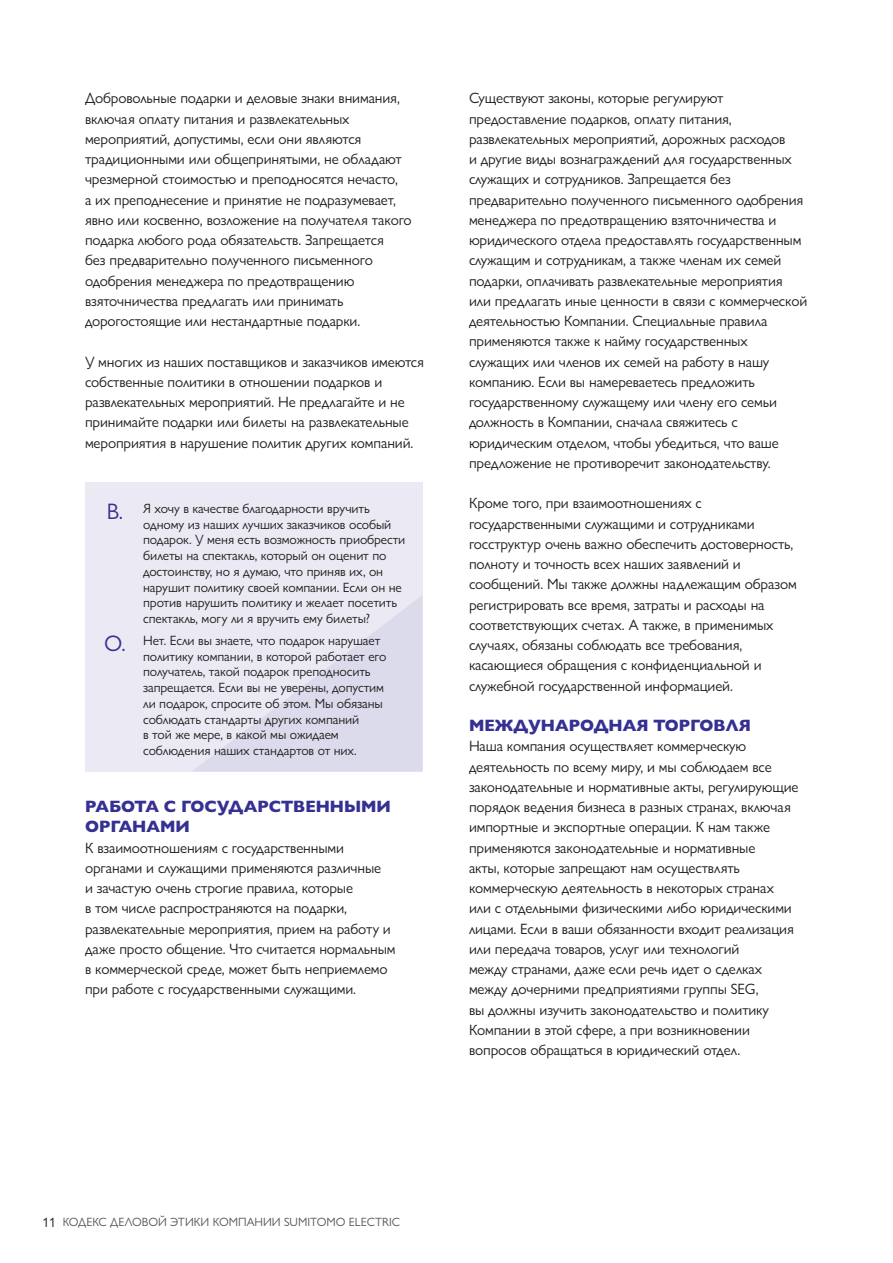
<style>
.page{position:relative;width:893px;height:1263px;background:#fff}
.page>*{position:absolute;margin:0;border:0;box-sizing:border-box;transform-origin:0 0}
.BLUE_HEADS{font:800 16.5px/20.2px "Gill Sans Nova";color:#353092}
.BODY{font:15px/20.2px "Gill Sans Nova";letter-spacing:-.01em;color:#231f20}
.t1{font:13.5px/15.8px "Gill Sans Nova";letter-spacing:-.01em;color:#231f20}
.t2{font:12px "Gill Sans Nova";color:#57585a}
.s1{font-size:22.5px;color:#353092}
.s2{font-size:13.5px;color:#231f20}
</style>
<div class="page">
<div style="left:85px;top:482px;width:338px;height:289px;background:#ebeaf4"></div>
<svg style="left:191px;top:596px;width:232px;height:176px"></svg>
<p class="BODY" style="left:85px;top:88px;width:328px">Добровольные подарки и деловые знаки внимания, включая оплату питания и развлекательных мероприятий, допустимы, если они являются традиционными или общепринятыми, не обладают чрезмерной стоимостью и преподносятся нечасто,<br>а их преподнесение и принятие не подразумевает, явно или косвенно, возложение на получателя такого подарка любого рода обязательств. Запрещается<br>без предварительно полученного письменного одобрения менеджера по предотвращению взяточничества предлагать или принимать дорогостоящие или нестандартные подарки.</p>
<p class="BODY" style="left:85px;top:351px;width:340px">У многих из наших поставщиков и заказчиков имеются собственные политики в отношении подарков и развлекательных мероприятий. Не предлагайте и не принимайте подарки или билеты на развлекательные мероприятия в нарушение политик других компаний.</p>
<p class="t1" style="left:143px;top:500px;width:264px;text-indent:-36px"><span class="s1">В.</span> Я хочу в качестве благодарности вручить одному из наших лучших заказчиков особый подарок. У меня есть возможность приобрести билеты на спектакль, который он оценит по достоинству, но я думаю, что приняв их, он нарушит политику своей компании. Если он не против нарушить политику и желает посетить спектакль, могу ли я вручить ему билеты?</p>
<p class="t1" style="left:143px;top:632px;width:245px;text-indent:-39px"><span class="s1">О.</span> Нет. Если вы знаете, что подарок нарушает политику компании, в которой работает его получатель, такой подарок преподносить запрещается. Если вы не уверены, допустим ли подарок, спросите об этом. Мы обязаны соблюдать стандарты других компаний<br>в той же мере, в какой мы ожидаем соблюдения наших стандартов от них.</p>
<p class="BLUE_HEADS" style="left:85px;top:796px;width:307px">РАБОТА С ГОСУДАРСТВЕННЫМИ<br>ОРГАНАМИ</p>
<p class="BODY" style="left:85px;top:837px;width:312px">К взаимоотношениям с государственными органами и служащими применяются различные<br>и зачастую очень строгие правила, которые<br>в том числе распространяются на подарки, развлекательные мероприятия, прием на работу и даже просто общение. Что считается нормальным в коммерческой среде, может быть неприемлемо при работе с государственными служащими.</p>
<p class="BODY" style="left:469px;top:88px;width:340px">Существуют законы, которые регулируют предоставление подарков, оплату питания, развлекательных мероприятий, дорожных расходов<br>и другие виды вознаграждений для государственных служащих и сотрудников. Запрещается без предварительно полученного письменного одобрения менеджера по предотвращению взяточничества и юридического отдела предоставлять государственным служащим и сотрудникам, а также членам их семей подарки, оплачивать развлекательные мероприятия или предлагать иные ценности в связи с коммерческой деятельностью Компании. Специальные правила применяются также к найму государственных служащих или членов их семей на работу в нашу компанию. Если вы намереваетесь предложить государственному служащему или члену его семьи должность в Компании, сначала свяжитесь с юридическим отделом, чтобы убедиться, что ваше предложение не противоречит законодательству.</p>
<p class="BODY" style="left:469px;top:493px;width:329px">Кроме того, при взаимоотношениях с государственными служащими и сотрудниками госструктур очень важно обеспечить достоверность, полноту и точность всех наших заявлений и сообщений. Мы также должны надлежащим образом регистрировать все время, затраты и расходы на соответствующих счетах. А также, в применимых случаях, обязаны соблюдать все требования, касающиеся обращения с конфиденциальной и служебной государственной информацией.</p>
<p class="BLUE_HEADS" style="left:469px;top:715px;width:283px">МЕЖДУНАРОДНАЯ ТОРГОВЛЯ</p>
<p class="BODY" style="left:469px;top:736px;width:331px">Наша компания осуществляет коммерческую деятельность по всему миру, и мы соблюдаем все законодательные и нормативные акты, регулирующие порядок ведения бизнеса в разных странах, включая импортные и экспортные операции. К нам также применяются законодательные и нормативные<br>акты, которые запрещают нам осуществлять коммерческую деятельность в некоторых странах или с отдельными физическими либо юридическими лицами. Если в ваши обязанности входит реализация или передача товаров, услуг или технологий<br>между странами, даже если речь идет о сделках между дочерними предприятиями группы SEG,<br>вы должны изучить законодательство и политику Компании в этой сфере, а при возникновении вопросов обращаться в юридический отдел.</p>
<p class="t2" style="left:43px;top:1215px;width:359px"><span class="s2">11</span> КОДЕКС ДЕЛОВОЙ ЭТИКИ КОМПАНИИ SUMITOMO ELECTRIC</p>
</div>
